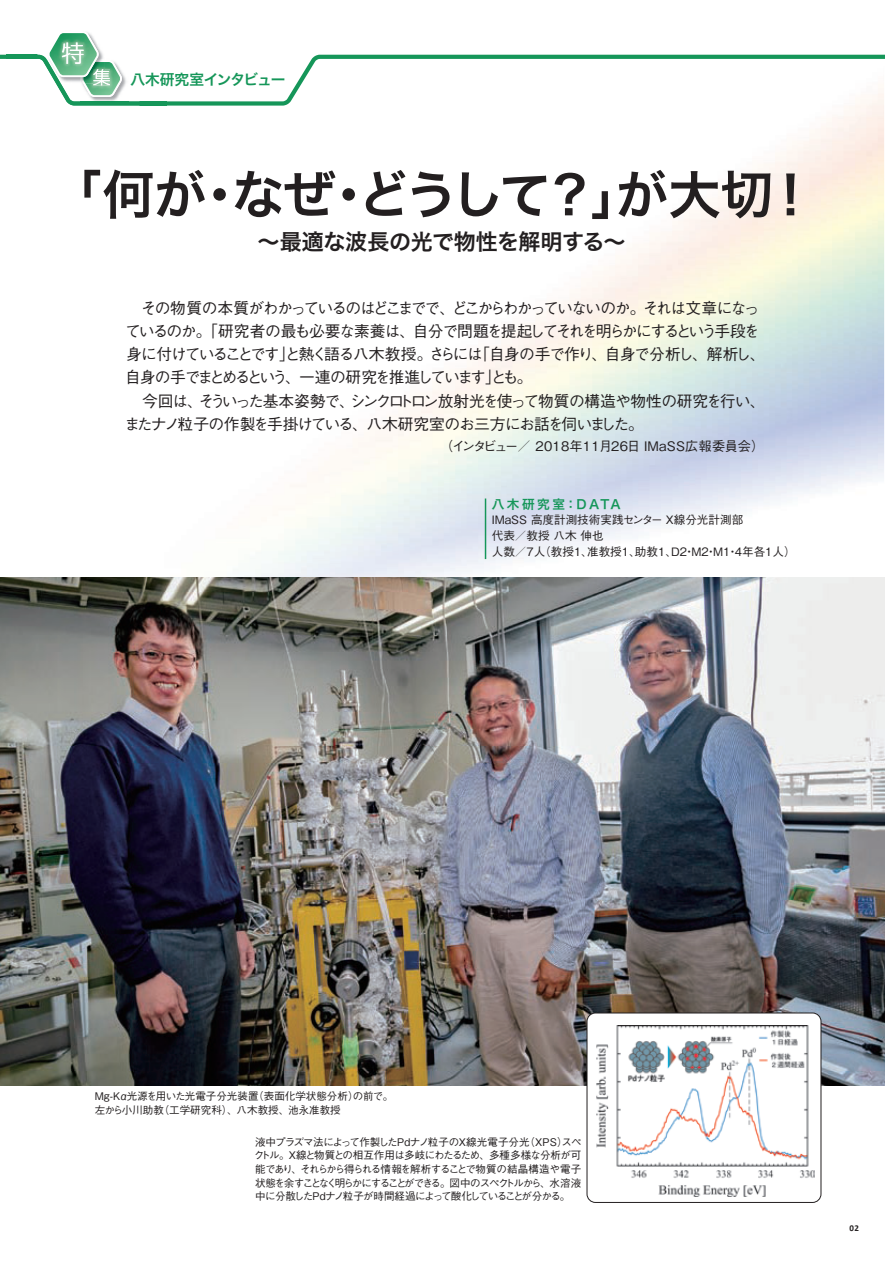
<style>
.page{position:relative;width:893px;height:1263px;background:#fff}
.page>*{position:absolute;margin:0;border:0;box-sizing:border-box;transform-origin:0 0}
.t1{font:52.65px "Hira Kaku Pro N W6 90 msp RKSJ H";letter-spacing:-.03em;color:#231f20}
.t2{font:23.1px "UD Shin Go Pro Light 90 msp RKSJ H";color:#fff}
.t3{font:22.05px "Hira Kaku Pro N W6 90 msp RKSJ H";letter-spacing:-.02em;color:#231f20}
.t4{font:17.85px "UD Shin Go Pro Light 90 msp RKSJ H";color:#fff}
.t5{font:15.75px/23.1px "Gothic BBB Pro Medium 90 msp RKSJ H";letter-spacing:-.11em;color:#231f20}
.t6{font:14.7px "Hira Kaku Pro N W6 90 msp RKSJ H";letter-spacing:-.045em;color:#159659}
.t7{font:13.2px "Gothic BBB Pro Medium 90 msp RKSJ H";letter-spacing:.015em;color:#231f20}
.t8{font:12.6px "Hira Kaku Pro N W6 90 msp RKSJ H";letter-spacing:.2em;color:#159659}
.t9{font:11.55px/15.8px "Gothic BBB Pro Medium 90 msp RKSJ H";color:#231f20}
.t10{font:10.5px/13.6px "Gothic BBB Pro Medium 90 msp RKSJ H";letter-spacing:-.03em;color:#231f20;text-align:justify}
.t11{font:10.5px/13.6px "Gothic BBB Pro Medium 90 msp RKSJ H";color:#231f20}
.t12{font:700 8.85px "Calibri";color:#231f20}
</style>
<div class="page">
<img style="left:0;top:577px;width:884px;height:508px">
<div style="left:587px;top:1013px;width:234px;height:189px;background:#fff;border-radius:8px"></div>
<div style="left:587px;top:1013px;width:234px;height:190px;border:1px solid #231f20;border-radius:8px"></div>
<hr style="left:485px;top:499px;width:1px;height:60px;background:#159659">
<svg style="left:0;top:54px;width:884px;height:52px"></svg>
<img style="left:6px;top:54px;width:31px;height:52px">
<img style="left:6px;top:55px;width:31px;height:4px">
<img style="left:37px;top:55px;width:102px;height:51px">
<img style="left:80px;top:59px;width:48px;height:44px">
<img style="left:83px;top:60px;width:39px;height:37px">
<img style="left:85px;top:62px;width:35px;height:33px">
<img style="left:93px;top:69px;width:17px;height:17px">
<img style="left:47px;top:48px;width:58px;height:35px">
<img style="left:47px;top:59px;width:14px;height:24px">
<img style="left:80px;top:59px;width:25px;height:24px">
<img style="left:81px;top:60px;width:24px;height:23px">
<img style="left:83px;top:62px;width:22px;height:21px">
<img style="left:93px;top:69px;width:12px;height:14px">
<img style="left:48px;top:32px;width:51px;height:45px">
<img style="left:49px;top:33px;width:48px;height:42px">
<img style="left:62px;top:42px;width:22px;height:22px">
<img style="left:596px;top:1025px;width:218px;height:171px">
<h2 class="t2" style="left:61px;top:45px;width:25px">特</h2>
<p class="t4" style="left:93px;top:71px;width:19px">集</p>
<p class="t6" style="left:130px;top:74px;width:157px">八木研究室インタビュー</p>
<h1 class="t1" style="left:49px;top:175px;width:769px">「何が・なぜ・どうして？」が大切！</h1>
<h3 class="t3" style="left:258px;top:233px;width:369px">～最適な波長の光で物性を解明する～</h3>
<p class="t5" style="left:124px;top:299px;width:643px">　その物質の本質がわかっているのはどこまでで、どこからわかっていないのか。それは文章になっているのか。「研究者の最も必要な素養は、自分で問題を提起してそれを明らかにするという手段を身に付けていることです」と熱く語る八木教授。さらには「自身の手で作り、自身で分析し、解析し、自身の手でまとめるという、一連の研究を推進しています」とも。<br>　今回は、そういった基本姿勢で、シンクロトロン放射光を使って物質の構造や物性の研究を行い、またナノ粒子の作製を手掛けている、八木研究室のお三方にお話を伺いました。</p>
<p class="t7" style="left:440px;top:441px;width:326px">（インタビュー／ 2018年11月26日 IMaSS広報委員会）</p>
<p class="t8" style="left:492px;top:500px;width:130px">八木研究室：DATA</p>
<p class="t9" style="left:492px;top:514px;width:305px">IMaSS 高度計測技術実践センター X線分光計測部<br>代表／教授 八木 伸也<br>人数／7人（教授1、准教授1、助教1、D2・M2・M1・4年各1人）</p>
<p class="t11" style="left:95px;top:1091px;width:300px">Mg-Kα光源を用いた光電子分光装置（表面化学状態分析）の前で。左から小川助教（工学研究科）、八木教授、池永准教授</p>
<p class="t10" style="left:254px;top:1136px;width:329px">液中プラズマ法によって作製したPdナノ粒子のX線光電子分光（XPS）スペクトル。X線と物質との相互作用は多岐にわたるため、多種多様な分析が可能であり、それらから得られる情報を解析することで物質の結晶構造や電子状態を余すことなく明らかにすることができる。図中のスペクトルから、水溶液中に分散したPdナノ粒子が時間経過によって酸化していることが分かる。</p>
<p class="t12" style="left:849px;top:1225px;width:11px">02</p>
</div>
